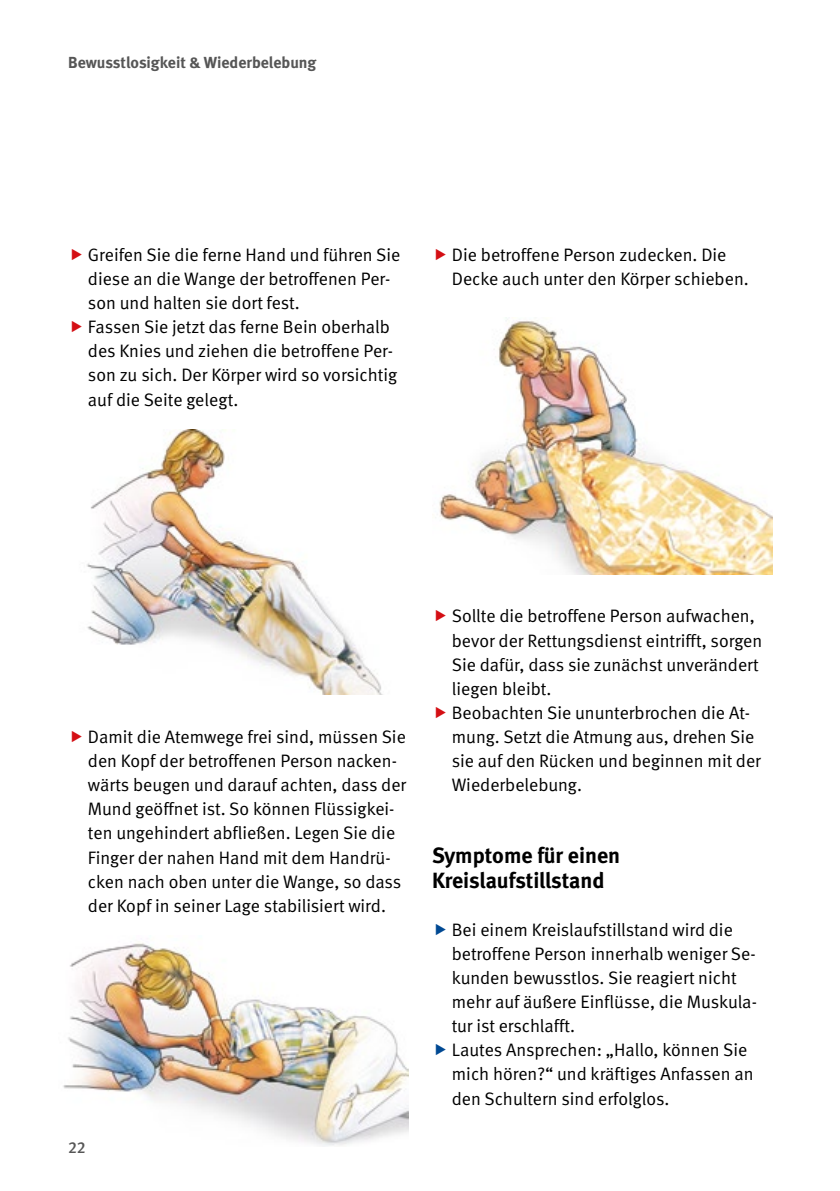
<style>
.page{position:relative;width:840px;height:1191px;background:#fff}
.page>*{position:absolute;margin:0;border:0;box-sizing:border-box;transform-origin:0 0}
.H2_ohne_Zahl{font:700 22px/24px "DGUV Meta";letter-spacing:-.005em;color:#000}
.t1{font:18px/24.2px "DGUV Meta";color:#000}
.t2{font:700 16px "DGUV Meta";color:#565656}
.t3{font:500 16px "DGUV Meta";color:#565656}
</style>
<div class="page">
<img style="left:87px;top:429px;width:295px;height:265px">
<img style="left:63px;top:943px;width:345px;height:203px">
<img style="left:439px;top:317px;width:333px;height:257px">
<p class="t2" style="left:68px;top:53px;width:249px">Bewusstlosigkeit &amp; Wiederbelebung</p>
<p class="t1" style="left:88px;top:243px;width:314px">Greifen Sie die ferne Hand und führen Sie diese an die Wange der betroffenen Per&shy;son und halten sie dort fest.</p>
<p class="t1" style="left:88px;top:315px;width:310px">Fassen Sie jetzt das ferne Bein oberhalb des Knies und ziehen die betroffene Per&shy;son zu sich. Der Körper wird so vorsichtig auf die Seite gelegt.</p>
<p class="t1" style="left:451px;top:243px;width:298px">Die betroffene Person zudecken. Die<br>Decke auch unter den Körper schieben.</p>
<p class="t1" style="left:88px;top:725px;width:319px">Damit die Atemwege frei sind, müssen Sie den Kopf der betroffenen Person nacken&shy;wärts beugen und darauf achten, dass der Mund geöffnet ist. So können Flüssigkei&shy;ten ungehindert abfließen. Legen Sie die Finger der nahen Hand mit dem Handrü&shy;cken nach oben unter die Wange, so dass der Kopf in seiner Lage stabilisiert wird.</p>
<p class="t3" style="left:68px;top:1137px;width:19px">22</p>
<p class="t1" style="left:451px;top:604px;width:312px">Sollte die betroffene Person aufwachen, bevor der Rettungsdienst eintrifft, sorgen Sie dafür, dass sie zunächst unverändert liegen bleibt.</p>
<p class="t1" style="left:451px;top:701px;width:310px">Beobachten Sie ununterbrochen die At&shy;mung. Setzt die Atmung aus, drehen Sie sie auf den Rücken und beginnen mit der Wiederbelebung.</p>
<h2 class="H2_ohne_Zahl" style="left:432px;top:844px;width:189px">Symptome für einen<br>Kreislaufstillstand</h2>
<p class="t1" style="left:451px;top:918px;width:306px">Bei einem Kreislaufstillstand wird die betroffene Person innerhalb weniger Se&shy;kunden bewusstlos. Sie reagiert nicht mehr auf äußere Einflüsse, die Muskula&shy;tur ist erschlafft.</p>
<p class="t1" style="left:451px;top:1038px;width:303px">Lautes Ansprechen: „Hallo, können Sie mich hören?“ und kräftiges Anfassen an den Schultern sind erfolglos.</p>
</div>
